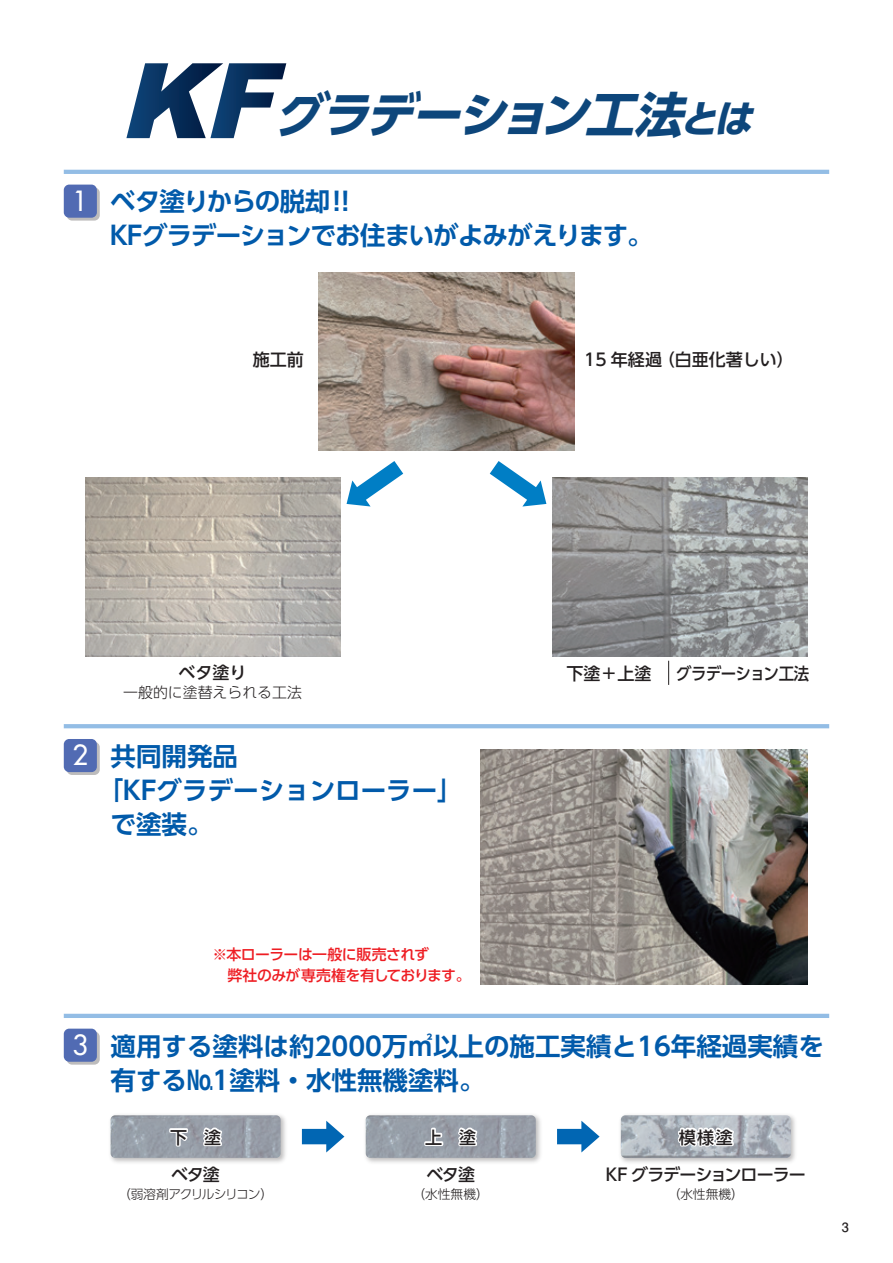
<style>
.page{position:relative;width:893px;height:1263px;background:#fff}
.page>*{position:absolute;margin:0;border:0;box-sizing:border-box;transform-origin:0 0}
.t1{font:italic 700 48.45px "UD Shin Go Pro";color:#0d467b}
.t2{font:700 25.5px/34px "UD Shin Go Pro De";color:#015aaa}
.t3{font:700 25.5px/34px "UD Shin Go Pro De";letter-spacing:-.04em;color:#015aaa}
.t4{font:500 16.95px "UD Shin Go Pro";letter-spacing:-.025em;color:#231f20}
.t5{font:500 16.95px "UD Shin Go Pro";letter-spacing:-.055em;color:#231f20}
.t6{font:500 16.95px "UD Shin Go Pro";color:#231f20}
.t7{font:500 16.95px "UD Shin Go Pro";letter-spacing:-.025em;color:#231f20;scale:.91 1}
.t8{font:500 14.85px/21.3px "UD Shin Go Pro";letter-spacing:-.03em;color:#ee1d23}
.t9{font:300 14.85px "UD Shin Go Pro";color:#231f20}
.t10{font:300 12.75px "UD Shin Go Pro";letter-spacing:-.1em;color:#231f20}
.t11{font:300 12.75px "UD Shin Go Pro";letter-spacing:-.03em;color:#231f20}
.t12{font:700 12.75px "Futo Go B101 Pro";color:#231f20}
.s1{font-size:38.25px}
.s2{font-family:"Futura Std";font-weight:500;font-size:27.15px;color:#fff}
</style>
<div class="page">
<hr style="left:64px;top:170px;width:765px;height:4px;background:#93bde5">
<div style="left:67px;top:187px;width:33px;height:34px;background:#bdbcbc;border-radius:5px"></div>
<div style="left:64px;top:185px;width:33px;height:33px;background:#516bb3;border-radius:5px"></div>
<hr style="left:64px;top:724px;width:765px;height:4px;background:#93bde5">
<div style="left:67px;top:742px;width:33px;height:33px;background:#bdbcbc;border-radius:5px"></div>
<div style="left:64px;top:739px;width:33px;height:33px;background:#516bb3;border-radius:5px"></div>
<hr style="left:64px;top:1014px;width:765px;height:4px;background:#93bde5">
<div style="left:67px;top:1031px;width:33px;height:34px;background:#bdbcbc;border-radius:5px"></div>
<div style="left:64px;top:1029px;width:33px;height:33px;background:#516bb3;border-radius:5px"></div>
<img style="left:365px;top:1115px;width:176px;height:48px">
<img style="left:366px;top:1115px;width:170px;height:43px">
<img style="left:110px;top:1115px;width:176px;height:48px">
<img style="left:111px;top:1115px;width:170px;height:43px">
<img style="left:620px;top:1116px;width:175px;height:46px">
<img style="left:621px;top:1115px;width:170px;height:43px">
<img style="left:425px;top:1162px;width:364px;height:1px">
<svg style="left:168px;top:1127px;width:22px;height:21px"></svg>
<svg style="left:200px;top:1125px;width:28px;height:23px"></svg>
<svg style="left:423px;top:1126px;width:22px;height:21px"></svg>
<svg style="left:455px;top:1125px;width:28px;height:23px"></svg>
<svg style="left:676px;top:1115px;width:63px;height:34px"></svg>
<img style="left:319px;top:272px;width:255px;height:179px">
<img style="left:85px;top:477px;width:255px;height:179px">
<img style="left:553px;top:477px;width:255px;height:179px">
<img style="left:480px;top:750px;width:328px;height:235px">
<svg style="left:302px;top:1121px;width:42px;height:31px"></svg>
<svg style="left:557px;top:1121px;width:43px;height:31px"></svg>
<svg style="left:490px;top:461px;width:56px;height:45px"></svg>
<svg style="left:347px;top:461px;width:56px;height:45px"></svg>
<svg style="left:126px;top:63px;width:160px;height:75px"></svg>
<svg style="left:668px;top:661px;width:1px;height:24px"></svg>
<h1 class="t1" style="left:275px;top:75px;width:492px">グラデーション工法<span class="s1">とは</span></h1>
<p class="t3" style="left:110px;top:184px;width:544px;text-indent:-38px"><span class="s2">1</span> ベタ塗りからの脱却!!<br>KFグラデーションでお住まいがよみがえります。</p>
<p class="t4" style="left:253px;top:345px;width:53px">施工前</p>
<p class="t6" style="left:584px;top:345px;width:211px">15 年経過（白亜化著しい）</p>
<p class="t4" style="left:179px;top:659px;width:70px">ベタ塗り</p>
<p class="t9" style="left:123px;top:681px;width:180px">一般的に塗替えられる工法</p>
<p class="t2" style="left:73px;top:738px;width:167px"><span class="s2">2</span> 共同開発品</p>
<p class="t2" style="left:98px;top:772px;width:366px">「KFグラデーションローラー」</p>
<p class="t2" style="left:111px;top:806px;width:104px">で塗装。</p>
<p class="t4" style="left:566px;top:660px;width:87px">下塗＋上塗</p>
<p class="t7" style="left:676px;top:660px;width:148px">グラデーション工法</p>
<p class="t8" style="left:212px;top:943px;width:260px">※本ローラーは一般に販売されず<br>　弊社のみが専売権を有しております。</p>
<p class="t2" style="left:111px;top:1028px;width:715px;text-indent:-38px"><span class="s2">3</span> 適用する塗料は約2000万㎡以上の施工実績と16年経過実績を有する№1塗料・水性無機塗料。</p>
<p class="t4" style="left:170px;top:1123px;width:52px">下　塗</p>
<p class="t4" style="left:425px;top:1123px;width:52px">上　塗</p>
<p class="t4" style="left:679px;top:1123px;width:55px">模様塗</p>
<p class="t4" style="left:171px;top:1161px;width:50px">ベタ塗</p>
<p class="t10" style="left:118px;top:1184px;width:156px">（弱溶剤アクリルシリコン）</p>
<p class="t5" style="left:606px;top:1161px;width:201px">KF グラデーションローラー</p>
<p class="t11" style="left:668px;top:1184px;width:78px">（水性無機）</p>
<p class="t4" style="left:426px;top:1161px;width:50px">ベタ塗</p>
<p class="t11" style="left:413px;top:1184px;width:78px">（水性無機）</p>
<p class="t12" style="left:842px;top:1217px;width:9px">3</p>
</div>
